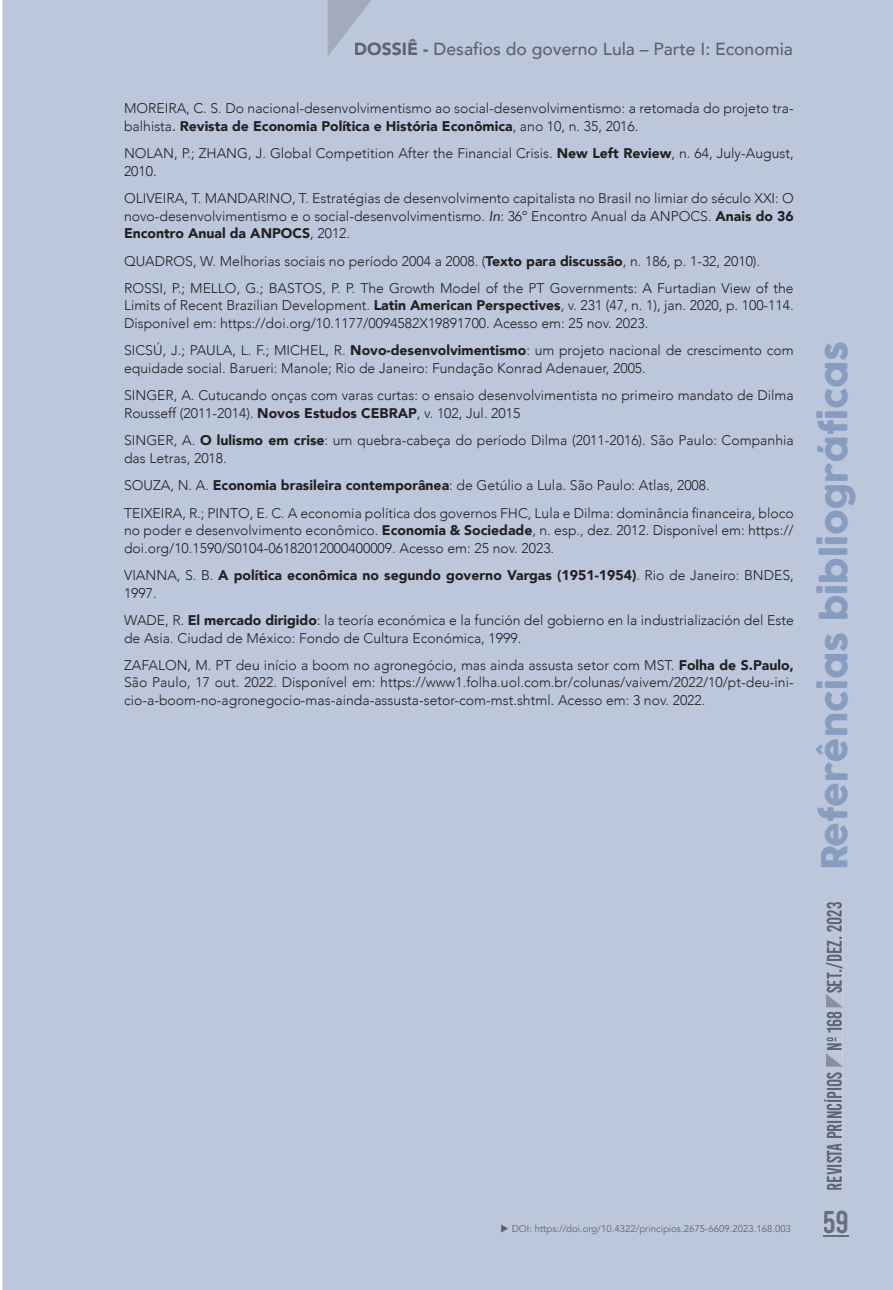
<style>
.page{position:relative;width:893px;height:1290px;background:#fff}
.page>*{position:absolute;margin:0;border:0;box-sizing:border-box;transform-origin:0 0}
.t1{font:35px "Cocogoose";color:#879dbf}
.t2{font:31.5px "Bebas Kai";color:#76787b}
.t3{font:21px "Bebas Kai";color:#636366;scale:.9 1}
.t4{font:500 17.5px "Avenir";color:#636366}
.t5{font:300 14px/17.5px "Avenir";color:#231f20}
.t6{font:900 14px/17.5px "Avenir";color:#231f20}
.t7{font:9.8px "Avenir";color:#636366}
.s1{font-weight:900}
.s2{font-weight:400;font-style:italic}
.s3{font-weight:300}
</style>
<div class="page">
<div style="left:2px;top:0;width:891px;height:1290px;background:#bdc7dc"></div>
<svg style="left:823px;top:1235px;width:26px;height:1px"></svg>
<div style="left:824px;top:1210px;width:23px;height:23px;background:#bdc7dc"></div>
<svg style="left:824px;top:902px;width:19px;height:287px;background:#bbc5d9"></svg>
<div style="left:355px;top:39px;width:73px;height:16px;background:#bdc7dc"></div>
<div style="left:435px;top:41px;width:357px;height:18px;background:#bdc7dc"></div>
<svg style="left:327px;top:0;width:45px;height:57px;background:#afb9cd"></svg>
<p class="t4" style="left:354px;top:33px;width:440px"><span class="s1">DOSSIÊ -</span> Desafios do governo Lula – Parte I: Economia</p>
<p class="t5" style="left:124px;top:100px;width:671px">MOREIRA, C. S. Do nacional-desenvolvimentismo ao social-desenvolvimentismo: a retomada do projeto tra&shy;balhista<span class="s2">.</span> <span class="s1">Revista de Economia Política e História Econômica</span>, ano 10, n. 35, 2016.</p>
<p class="t5" style="left:124px;top:145px;width:671px">NOLAN, P.; ZHANG, J. Global Competition After the Financial Crisis. <span class="s1">New Left Review</span>, n. 64, July-August,<br>2010.</p>
<p class="t5" style="left:124px;top:190px;width:671px;text-align:justify">OLIVEIRA, T. MANDARINO, T. Estratégias de desenvolvimento capitalista no Brasil no limiar do século XXI: O novo-desenvolvimentismo e o social-desenvolvimentismo. <span class="s2">In</span>: 36º Encontro Anual da ANPOCS. <span class="s1">Anais do 36<br>Encontro Anual da ANPOCS</span>, 2012.</p>
<p class="t5" style="left:124px;top:247px;width:671px;line-height:27.5px">QUADROS, W. Melhorias sociais no período 2004 a 2008. (<span class="s1">Texto para discussão</span>, n. 186, p. 1-32, 2010).<br>ROSSI, P.; MELLO, G.; BASTOS, P. P. The Growth Model of the PT Governments: A Furtadian View of the</p>
<p class="t5" style="left:124px;top:297px;width:671px">Limits of Recent Brazilian Development. <span class="s1">Latin American Perspectives</span>, v. 231 (47, n. 1), jan. 2020, p. 100-114.<br>Disponível em: https://doi.org/10.1177/0094582X19891700. Acesso em: 25 nov. 2023.</p>
<p class="t5" style="left:124px;top:342px;width:671px">SICSÚ, J.; PAULA, L. F.; MICHEL, R. <span class="s1">Novo-desenvolvimentismo</span>: um projeto nacional de crescimento com equidade social. Barueri: Manole; Rio de Janeiro: Fundação Konrad Adenauer, 2005.</p>
<p class="t5" style="left:124px;top:387px;width:671px">SINGER, A. Cutucando onças com varas curtas: o ensaio desenvolvimentista no primeiro mandato de Dilma<br>Rousseff (2011-2014). <span class="s1">Novos Estudos CEBRAP</span>, v. 102, Jul. 2015</p>
<p class="t5" style="left:124px;top:432px;width:671px">SINGER, A. <span class="s1">O lulismo em crise</span>: um quebra-cabeça do período Dilma (2011-2016). São Paulo: Companhia das Letras, 2018.</p>
<p class="t5" style="left:124px;top:472px;width:671px;line-height:27.5px">SOUZA, N. A. <span class="s1">Economia brasileira contemporânea</span>: de Getúlio a Lula. São Paulo: Atlas, 2008.<br>TEIXEIRA, R.; PINTO, E. C. A economia política dos governos FHC, Lula e Dilma: dominância financeira, bloco</p>
<p class="t5" style="left:124px;top:521px;width:671px">no poder e desenvolvimento econômico. <span class="s1">Economia &amp; Sociedade</span>, n. esp., dez. 2012. Disponível em: https:// doi.org/10.1590/S0104-06182012000400009. Acesso em: 25 nov. 2023.</p>
<p class="t6" style="left:124px;top:566px;width:671px"><span class="s3">VIANNA, S. B.</span> A política econômica no segundo governo Vargas (1951-1954)<span class="s3">. Rio de Janeiro: BNDES,<br>1997.</span></p>
<p class="t5" style="left:124px;top:611px;width:671px">WADE, R. <span class="s1">El mercado dirigido</span>: la teoría económica e la función del gobierno en la industrialización del Este de Asia. Ciudad de México: Fondo de Cultura Económica, 1999.</p>
<p class="t5" style="left:124px;top:656px;width:671px;text-align:justify">ZAFALON, M. PT deu início a boom no agronegócio, mas ainda assusta setor com MST. <span class="s1">Folha de S.Paulo, </span>São Paulo, 17 out. 2022. Disponível em: https://www1.folha.uol.com.br/colunas/vaivem/2022/10/pt-deu-ini&shy;cio-a-boom-no-agronegocio-mas-ainda-assusta-setor-com-mst.shtml. Acesso em: 3 nov. 2022.</p>
<p class="t7" style="left:500px;top:1223px;width:292px">◆ DOI: https://doi.org/10.4322/principios.2675-6609.2023.168.003</p>
<h1 class="t1" style="left:810px;top:870px;width:531px;rotate:-90deg">Referências bibliográficas</h1>
<h3 class="t3" style="left:823px;top:1191px;width:323px;rotate:-90deg">Revista Princípios nº 168 SET./Dez. 2023</h3>
<h2 class="t2" style="left:823px;top:1205px;width:27px">59</h2>
</div>
